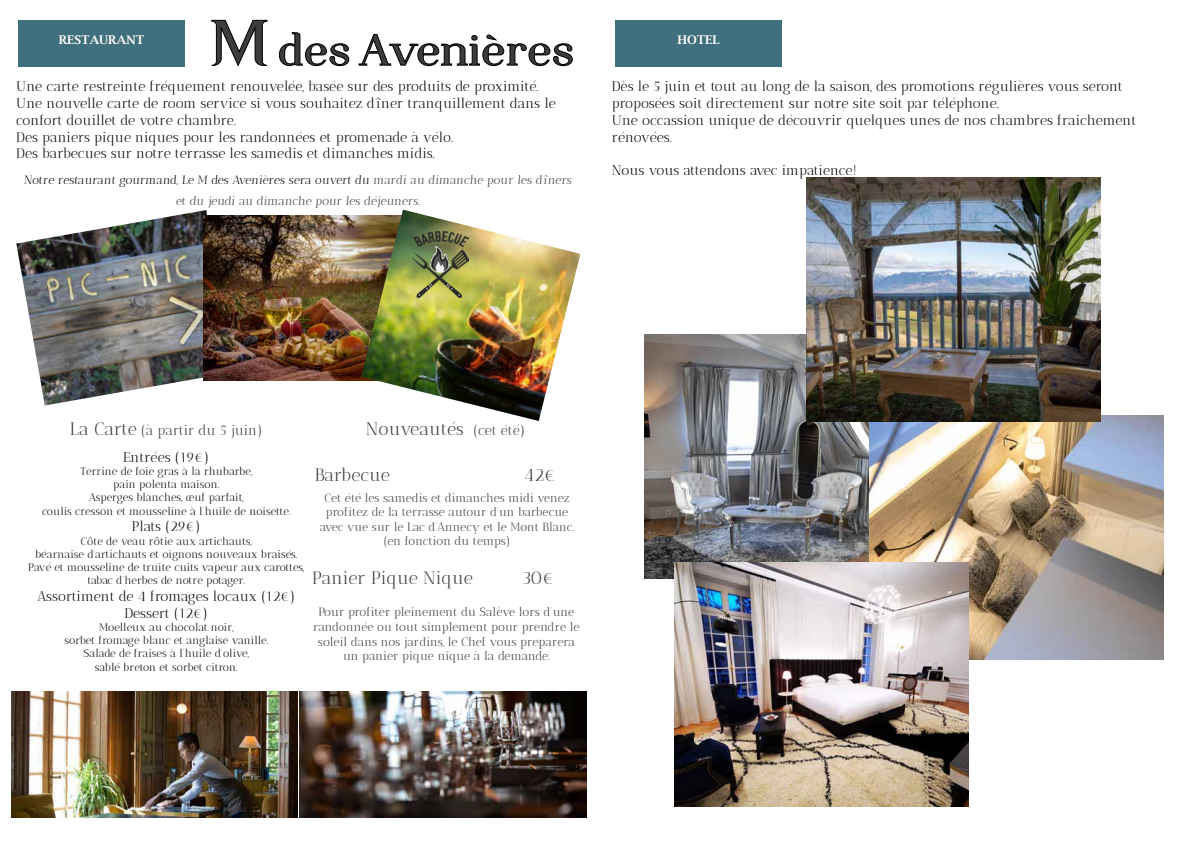
<style>
.page{position:relative;width:1191px;height:842px;background:#fff}
.page>*{position:absolute;margin:0;border:0;box-sizing:border-box;transform-origin:0 0}
.t1{font:18px "Antic Didone";color:#3c3c3b}
.t2{font:14px/16.8px "Antic Didone";color:#000}
.t3{font:14px/26.9px "Antic Didone";color:#3c3c3b;text-align:center}
.t4{font:12.1px/14.5px "Antic Didone";color:#3c3b39;text-align:center}
.t5{font:12px/14.4px "Antic Didone";color:#3c3b39;text-align:center}
.t6{font:12px/21px "Antic Didone";color:#3c3c3b;text-align:center}
.t7{font:600 12px "Lucida Bright";color:#fffdf9}
.t8{font:11px/13.2px "Antic Didone";color:#000;text-align:center}
.s1{color:#000}
.s2{font-size:18px}
.s3{font-size:14px}
</style>
<div class="page">
<div style="left:18px;top:20px;width:167px;height:47px;background:#406f7d"></div>
<div style="left:615px;top:20px;width:166px;height:47px;background:#406f7d"></div>
<img style="left:644px;top:334px;width:226px;height:244px">
<img style="left:870px;top:415px;width:293px;height:244px">
<img style="left:675px;top:563px;width:293px;height:243px">
<img style="left:806px;top:177px;width:294px;height:244px">
<img style="left:11px;top:692px;width:287px;height:126px">
<img style="left:300px;top:692px;width:286px;height:126px">
<svg style="left:211px;top:19px;width:57px;height:48px"></svg>
<svg style="left:278px;top:32px;width:72px;height:35px"></svg>
<svg style="left:358px;top:33px;width:215px;height:34px"></svg>
<img style="left:16px;top:210px;width:219px;height:195px">
<img style="left:203px;top:216px;width:158px;height:164px">
<img style="left:361px;top:210px;width:219px;height:211px">
<img style="left:412px;top:231px;width:56px;height:67px">
<p class="t7" style="left:59px;top:32px;width:87px">RESTAURANT</p>
<p class="t2" style="left:16px;top:78px;width:541px">Une carte restreinte fréquement renouvelée, basée sur des produits de proximité.<br>Une nouvelle carte de room service si vous souhaitez dîner tranquillement dans le confort douillet de votre chambre.<br>Des paniers pique niques pour les randonnées et promenade à vélo.<br>Des barbecues sur notre terrasse les samedis et dimanches midis.</p>
<p class="t6" style="left:24px;top:169px;width:550px"><span class="s1">Notre restaurant gourmand, Le M des Avenières sera ouvert du</span> mardi au dimanche pour les dîners et du jeudi au dimanche pour les déjeuners.</p>
<p class="t7" style="left:677px;top:32px;width:44px">HOTEL</p>
<p class="t2" style="left:612px;top:78px;width:526px">Dès le 5 juin et tout au long de la saison, des promotions régulières vous seront proposées soit directement sur notre site soit par téléphone.<br>Une occassion unique de découvrir quelques unes de nos chambres fraichement rénovées.</p>
<p class="t2" style="left:612px;top:162px;width:246px">Nous vous attendons avec impatience!</p>
<p class="t3" style="left:70px;top:416px;width:194px"><span class="s2">La Carte</span> (à partir du 5 juin)<br><span class="s1">Entrées (19€)</span></p>
<p class="t8" style="left:42px;top:464px;width:250px">Terrine de foie gras à la rhubarbe,<br>pain polenta maison.<br>Asperges blanches, œuf parfait,<br>coulis cresson et mousseline à l’huile de noisette.</p>
<p class="t2" style="left:132px;top:518px;width:70px">Plats (29€)</p>
<p class="t8" style="left:28px;top:534px;width:278px">Côte de veau rôtie aux artichauts,<br>béarnaise d’artichauts et oignons nouveaux braisés.<br>Pavé et mousseline de truite cuits vapeur aux carottes, tabac d’herbes de notre potager.</p>
<p class="t2" style="left:37px;top:588px;width:260px;text-align:center">Assortiment de 4 fromages locaux (12€)<br>Dessert (12€)</p>
<p class="t8" style="left:64px;top:620px;width:205px">Moelleux au chocolat noir,<br>sorbet fromage blanc et anglaise vanille.<br>Salade de fraises à l’huile d’olive,<br>sablé breton et sorbet citron.</p>
<p class="t1" style="left:366px;top:418px;width:161px">Nouveautés <span class="s3">(cet été)</span></p>
<p class="t1" style="left:315px;top:464px;width:77px">Barbecue</p>
<p class="t1" style="left:523px;top:464px;width:34px">42€</p>
<p class="t5" style="left:320px;top:490px;width:256px">Cet été les samedis et dimanches midi venez profitez de la terrasse autour d’un barbecue avec vue sur le Lac d’Annecy et le Mont Blanc. (en fonction du temps)</p>
<p class="t1" style="left:312px;top:566px;width:162px">Panier Pique Nique</p>
<p class="t1" style="left:521px;top:566px;width:35px">30€</p>
<p class="t4" style="left:313px;top:605px;width:268px">Pour profiter pleinement du Salève lors d’une randonnée ou tout simplement pour prendre le soleil dans nos jardins, le Chef vous preparera un panier pique nique à la demande.</p>
</div>
